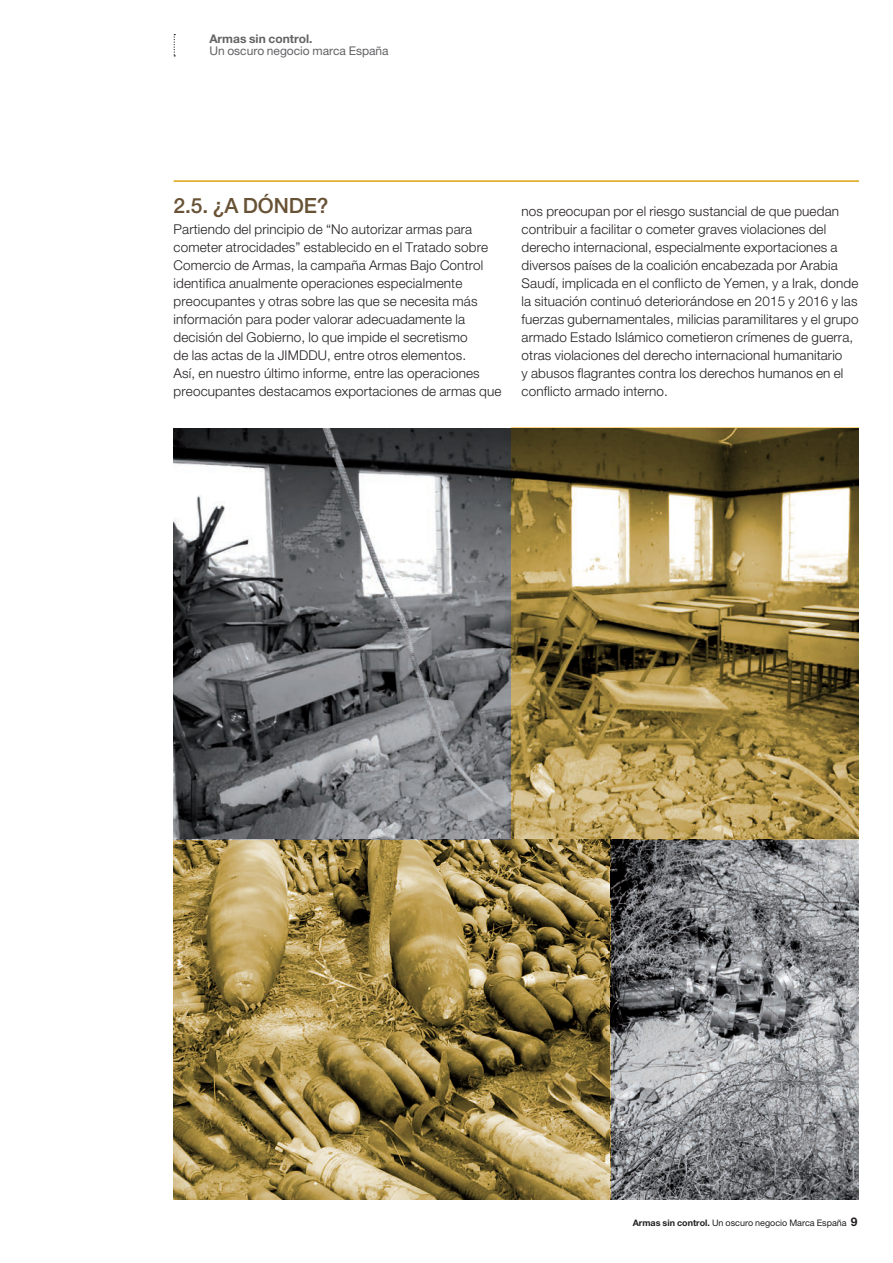
<style>
.page{position:relative;width:893px;height:1263px;background:#fff}
.page>*{position:absolute;margin:0;border:0;box-sizing:border-box;transform-origin:0 0}
._01_ladillo_ok{font:500 21px "Helvetica Neue LT Std";letter-spacing:-.005em;color:#685235}
._03_Texto_general{font:300 13.5px/18px "Helvetica Neue LT Std";letter-spacing:.01em;color:#231f20}
.t1{font:12px "Helvetica Neue LT Std";color:#636366}
.t2{font:700 12px "Helvetica Neue LT Std";color:#636366}
.t3{font:9px "Helvetica Neue LT Std";color:#231f20}
.s1{font-weight:700}
.s2{font-weight:700;font-size:12px}
</style>
<div class="page">
<hr style="left:174px;top:180px;width:685px;height:2px;background:#dca50e">
<svg style="left:174px;top:34px;width:1px;height:22px"></svg>
<img style="left:174px;top:428px;width:685px;height:771px">
<svg style="left:511px;top:427px;width:348px;height:413px;background:#998552"></svg>
<svg style="left:174px;top:840px;width:437px;height:359px;background:#99834b"></svg>
<p class="t2" style="left:209px;top:31px;width:105px">Armas sin control.</p>
<p class="t1" style="left:209px;top:44px;width:181px">Un oscuro negocio marca España</p>
<p class="_01_ladillo_ok" style="left:174px;top:193px;width:157px">2.5. ¿A DÓNDE?</p>
<p class="_03_Texto_general" style="left:174px;top:220px;width:329px">Partiendo del principio de “No autorizar armas para cometer atrocidades” establecido en el Tratado sobre Comercio de Armas, la campaña Armas Bajo Control identifica anualmente operaciones especialmente preocupantes y otras sobre las que se necesita más información para poder valorar adecuadamente la decisión del Gobierno, lo que impide el secretismo<br>de las actas de la JIMDDU, entre otros elementos.<br>Así, en nuestro último informe, entre las operaciones preocupantes destacamos exportaciones de armas que</p>
<p class="_03_Texto_general" style="left:522px;top:202px;width:338px">nos preocupan por el riesgo sustancial de que puedan contribuir a facilitar o cometer graves violaciones del derecho internacional, especialmente exportaciones a diversos países de la coalición encabezada por Arabia Saudí, implicada en el conflicto de Yemen, y a Irak, donde la situación continuó deteriorándose en 2015 y 2016 y las fuerzas gubernamentales, milicias paramilitares y el grupo armado Estado Islámico cometieron crímenes de guerra, otras violaciones del derecho internacional humanitario<br>y abusos flagrantes contra los derechos humanos en el conflicto armado interno.</p>
<p class="t3" style="left:633px;top:1218px;width:226px"><span class="s1">Armas sin control.</span> Un oscuro negocio Marca España <span class="s2">9</span></p>
</div>
